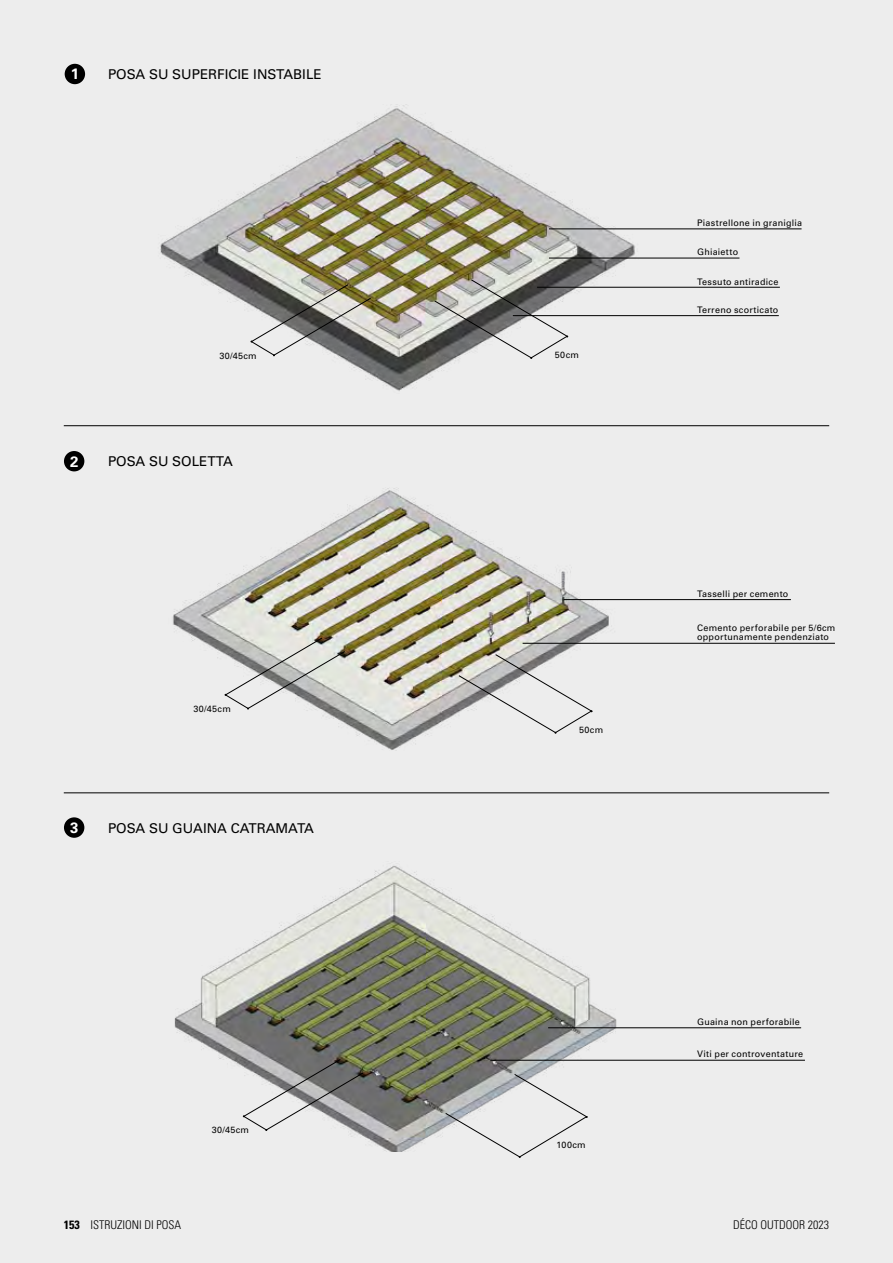
<style>
.page{position:relative;width:893px;height:1263px;background:#ededed}
.page>*{position:absolute;margin:0;border:0;box-sizing:border-box;transform-origin:0 0}
.t1{font:700 15px "Univers LT Std";color:#fff}
.t2{font:13.5px "Univers LT Std";color:#000}
.t3{font:300 condensed 12px "Univers LT Std";color:#000}
.t4{font:9px/9px "Univers LT Std";letter-spacing:.03em;color:#000}
.s1{font-weight:700}
</style>
<div class="page">
<div style="left:65px;top:64px;width:20px;height:20px;background:#000;border-radius:50%"></div>
<div style="left:64px;top:451px;width:20px;height:20px;background:#000;border-radius:50%"></div>
<div style="left:64px;top:817px;width:20px;height:21px;background:#000;border-radius:50%"></div>
<hr style="left:64px;top:425px;width:765px;height:1px;background:#000">
<hr style="left:64px;top:792px;width:765px;height:1px;background:#000">
<img style="left:160px;top:104px;width:478px;height:287px">
<img style="left:172px;top:488px;width:448px;height:263px">
<img style="left:174px;top:865px;width:464px;height:286px">
<svg style="left:434px;top:279px;width:134px;height:80px"></svg>
<svg style="left:458px;top:654px;width:135px;height:80px"></svg>
<svg style="left:445px;top:1074px;width:143px;height:84px"></svg>
<svg style="left:250px;top:284px;width:121px;height:72px"></svg>
<svg style="left:225px;top:637px;width:120px;height:72px"></svg>
<svg style="left:243px;top:1059px;width:120px;height:72px"></svg>
<hr style="left:513px;top:315px;width:266px;height:1px;background:#000">
<hr style="left:537px;top:287px;width:243px;height:1px;background:#000">
<hr style="left:549px;top:258px;width:190px;height:1px;background:#000">
<hr style="left:523px;top:643px;width:312px;height:1px;background:#000">
<hr style="left:549px;top:229px;width:252px;height:1px;background:#000">
<hr style="left:564px;top:599px;width:227px;height:1px;background:#000">
<hr style="left:548px;top:1027px;width:253px;height:1px;background:#000">
<hr style="left:490px;top:1060px;width:315px;height:1px;background:#000">
<h1 class="t1" style="left:71px;top:65px;width:10px">1</h1>
<h2 class="t2" style="left:108px;top:66px;width:215px">POSA SU SUPERFICIE INSTABILE</h2>
<p class="t4" style="left:697px;top:218px;width:106px">Piastrellone in graniglia</p>
<p class="t4" style="left:697px;top:248px;width:43px">Ghiaietto</p>
<p class="t4" style="left:697px;top:277px;width:83px">Tessuto antiradice</p>
<p class="t4" style="left:697px;top:306px;width:83px">Terreno scorticato</p>
<p class="t4" style="left:219px;top:351px;width:39px">30/45cm</p>
<p class="t4" style="left:555px;top:350px;width:26px">50cm</p>
<h1 class="t1" style="left:70px;top:453px;width:10px">2</h1>
<h2 class="t2" style="left:108px;top:453px;width:126px">POSA SU SOLETTA</h2>
<p class="t4" style="left:697px;top:589px;width:93px">Tasselli per cemento</p>
<p class="t4" style="left:697px;top:623px;width:140px">Cemento perforabile per 5/6cm opportunamente pendenziato</p>
<p class="t4" style="left:193px;top:704px;width:39px">30/45cm</p>
<p class="t4" style="left:579px;top:725px;width:26px">50cm</p>
<h1 class="t1" style="left:70px;top:819px;width:10px">3</h1>
<h2 class="t2" style="left:108px;top:820px;width:207px">POSA SU GUAINA CATRAMATA</h2>
<p class="t4" style="left:697px;top:1017px;width:104px">Guaina non perforabile</p>
<p class="t4" style="left:697px;top:1049px;width:107px">Viti per controventature</p>
<p class="t4" style="left:212px;top:1126px;width:39px">30/45cm</p>
<p class="t4" style="left:557px;top:1140px;width:31px">100cm</p>
<h3 class="t3" style="left:64px;top:1218px;width:119px"><span class="s1">153</span> ISTRUZIONI DI POSA</h3>
<h3 class="t3" style="left:733px;top:1218px;width:98px">DÉCO OUTDOOR 2023</h3>
</div>
